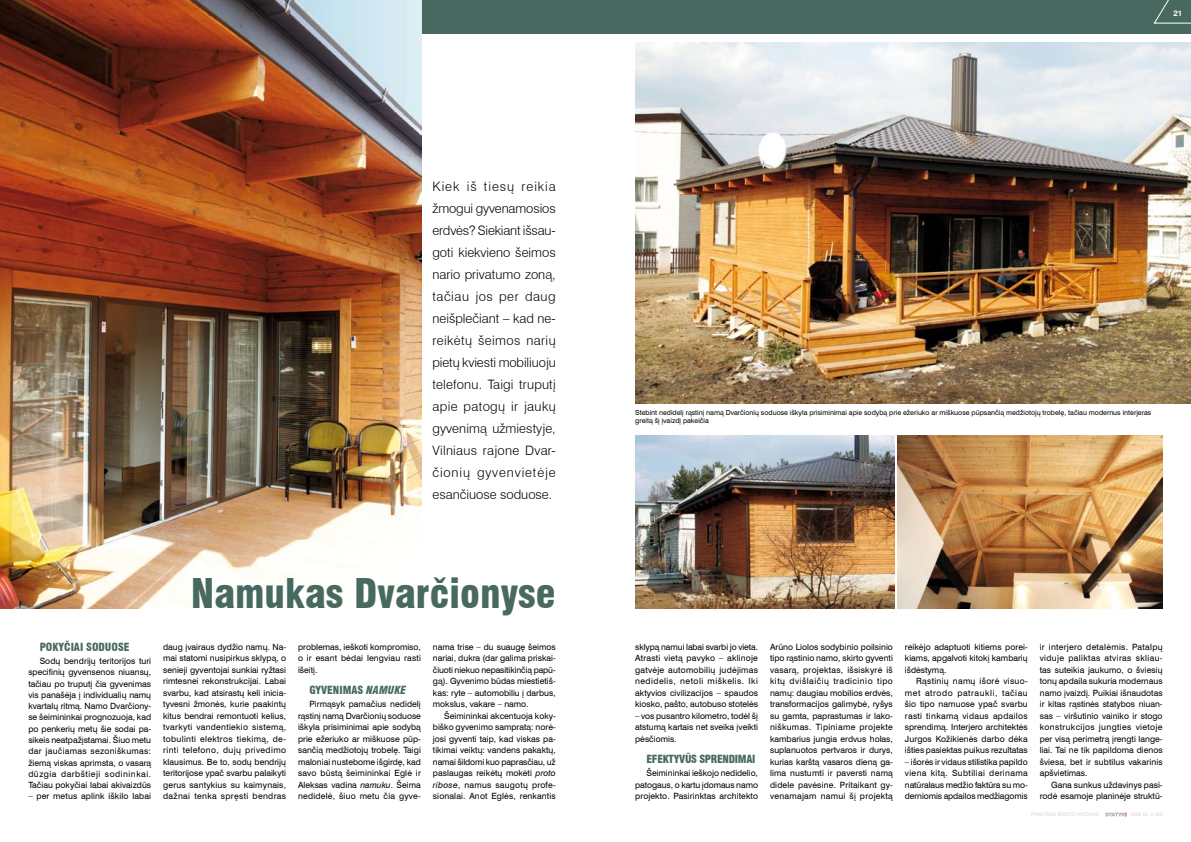
<style>
.page{position:relative;width:1191px;height:842px;background:#fff}
.page>*{position:absolute;margin:0;border:0;box-sizing:border-box;transform-origin:0 0}
.t1{font:40px "MC Swiss Heavy Cond Bold";color:#486960}
.t2{font:300 13px/22px "MC Swiss";letter-spacing:.02em;color:#000;text-align:justify}
.t3{font:11px "MC Swiss Heavy Cond Bold";color:#486960}
.t4{font:11px "MC Swiss Heavy Cond Bold";letter-spacing:-.025em;color:#486960}
.t5{font:8.6px/11.5px "MC Swiss Roman";color:#000;text-align:justify}
.t6{font:8px "MC Swiss Medium Bold";color:#fff}
.t7{font:7px/8px "MC Swiss Roman";color:#000}
.t8{font:5px "MC Swiss Roman";color:#dbd8d5}
.t9{font:5px "Helvetica LT";color:#dbd8d5}
.s1{font-style:italic}
.s2{font-family:"MC Swiss Roman Italic"}
.s3{font-family:"MC Swiss Roman"}
</style>
<div class="page">
<div style="left:0;top:0;width:595px;height:33px;background:#486960"></div>
<div style="left:595px;top:0;width:596px;height:33px;background:#486960"></div>
<svg style="left:1153px;top:0;width:38px;height:24px"></svg>
<svg style="left:1105px;top:812px;width:21px;height:4px"></svg>
<img style="left:0;top:0;width:422px;height:608px">
<img style="left:635px;top:43px;width:556px;height:361px">
<img style="left:897px;top:435px;width:265px;height:173px">
<img style="left:635px;top:435px;width:259px;height:173px">
<p class="t2" style="left:432px;top:176px;width:125px">Kiek iš tiesų reikia žmogui gyvenamosios erdvės? Siekiant išsau&shy;goti kiekvieno šeimos nario privatumo zoną, tačiau jos per daug neišplečiant – kad ne&shy;reikėtų šeimos narių pietų kviesti mobiliuoju telefonu. Taigi truputį apie patogų ir jaukų gyvenimą užmiestyje, Vilniaus rajone Dvar&shy;čionių gyvenvietėje esančiuose soduose.</p>
<p class="t3" style="left:40px;top:641px;width:91px">POKYČIAI SODUOSE</p>
<p class="t5" style="left:28px;top:655px;width:124px;text-indent:11px">Sodų bendrijų teritorijos turi specifinių gyvensenos niuansų, tačiau po truputį čia gyvenimas vis panašėja į individualių namų kvartalų ritmą. Namo Dvarčiony&shy;se šeimininkai prognozuoja, kad po penkerių metų šie sodai pa&shy;sikeis neatpažįstamai. Šiuo metu dar jaučiamas sezoniškumas: žiemą viskas aprimsta, o vasarą dūzgia darbštieji sodininkai.<br>Tačiau pokyčiai labai akivaizdūs</p>
<p class="t5" style="left:28px;top:791px;width:124px">– per metus aplink iškilo labai</p>
<h1 class="t1" style="left:191px;top:570px;width:366px">NAMUKAS DVARČIONYSE</h1>
<p class="t5" style="left:163px;top:641px;width:124px">daug įvairaus dydžio namų. Na&shy;mai statomi nusipirkus sklypą, o senieji gyventojai sunkiai ryžtasi rimtesnei rekonstrukcijai. Labai svarbu, kad atsirastų keli inicia&shy;tyvesni žmonės, kurie paakintų kitus bendrai remontuoti kelius, tvarkyti vandentiekio sistemą, tobulinti elektros tiekimą, de&shy;rinti telefono, dujų privedimo klausimus. Be to, sodų bendrijų teritorijose ypač svarbu palaikyti gerus santykius su kaimynais, dažnai tenka spręsti bendras</p>
<p class="t5" style="left:298px;top:641px;width:124px">problemas, ieškoti kompromiso, o ir esant bėdai lengviau rasti išeitį.</p>
<p class="t3" style="left:309px;top:684px;width:98px">GYVENIMAS <span class="s1">NAMUKE</span></p>
<p class="t5" style="left:298px;top:698px;width:124px;text-indent:11px">Pirmąsyk pamačius nedidelį rąstinį namą Dvarčionių soduose iškyla prisiminimai apie sodybą prie ežeriuko ar miškuose pūp&shy;sančią medžiotojų trobelę. Taigi maloniai nustebome išgirdę, kad savo būstą šeimininkai Eglė ir Aleksas vadina <span class="s2">namuku</span>. Šeima nedidelė, šiuo metu čia gyve-</p>
<p class="t5" style="left:433px;top:641px;width:124px">nama trise – du suaugę šeimos nariai, dukra (dar galima priskai&shy;čiuoti niekuo nepasitikinčią papū&shy;gą). Gyvenimo būdas miestietiš&shy;kas: ryte – automobiliu į darbus, mokslus, vakare – namo.</p>
<p class="t5" style="left:433px;top:710px;width:124px;text-indent:11px">Šeimininkai akcentuoja koky&shy;biško gyvenimo sampratą: norė&shy;josi gyventi taip, kad viskas pa&shy;tikimai veiktų: vandens pakaktų, namai šildomi kuo paprasčiau, už paslaugas reikėtų mokėti <span class="s2">proto ribose</span>, namus saugotų profe&shy;sionalai. Anot Eglės, renkantis</p>
<p class="t6" style="left:1173px;top:8px;width:11px">21</p>
<p class="t7" style="left:635px;top:409px;width:517px">Stebint nedidelį rąstinį namą Dvarčionių soduose iškyla prisiminimai apie sodybą prie ežeriuko ar miškuose pūpsančią medžiotojų trobelę, tačiau modernus interjeras greitą šį įvaizdį pakeičia</p>
<p class="t5" style="left:635px;top:641px;width:124px">sklypą namui labai svarbi jo vieta.<br>Atrasti vietą pavyko – aklinoje gatvėje automobilių judėjimas nedidelis, netoli miškelis. Iki aktyvios civilizacijos – spaudos kiosko, pašto, autobuso stotelės</p>
<p class="t5" style="left:635px;top:710px;width:124px">– vos pusantro kilometro, todėl šį atstumą kartais net sveika įveikti pėsčiomis.</p>
<p class="t4" style="left:646px;top:753px;width:110px">EFEKTYVŪS SPRENDIMAI</p>
<p class="t5" style="left:635px;top:767px;width:124px;text-indent:11px">Šeimininkai ieškojo nedidelio, patogaus, o kartu įdomaus namo projekto. Pasirinktas architekto</p>
<p class="t5" style="left:770px;top:641px;width:124px">Arūno Liolos sodybinio poilsinio tipo rąstinio namo, skirto gyventi vasarą, projektas, išsiskyrė iš kitų dvišlaičių tradicinio tipo namų: daugiau mobilios erdvės, transformacijos galimybė, ryšys su gamta, paprastumas ir lako&shy;niškumas. Tipiniame projekte kambarius jungia erdvus holas, suplanuotos pertvaros ir durys, kurias karštą vasaros dieną ga&shy;lima nustumti ir paversti namą didele pavėsine. Pritaikant gy&shy;venamajam namui šį projektą</p>
<p class="t5" style="left:905px;top:641px;width:124px">reikėjo adaptuoti kitiems porei&shy;kiams, apgalvoti kitokį kambarių išdėstymą.</p>
<p class="t5" style="left:905px;top:675px;width:124px;text-indent:11px">Rąstinių namų išorė visuo&shy;met atrodo patraukli, tačiau šio tipo namuose ypač svarbu rasti tinkamą vidaus apdailos sprendimą. Interjero architektės Jurgos Kožikienės darbo dėka išties pasiektas puikus rezultatas</p>
<p class="t5" style="left:905px;top:756px;width:124px">– išorės ir vidaus stilistika papildo viena kitą. Subtiliai derinama natūralaus medžio faktūra su mo&shy;derniomis apdailos medžiagomis</p>
<p class="t5" style="left:1039px;top:641px;width:124px">ir interjero detalėmis. Patalpų viduje paliktas atviras skliau&shy;tas suteikia jaukumo, o šviesių tonų apdaila sukuria modernaus namo įvaizdį. Puikiai išnaudotas ir kitas rąstinės statybos niuan&shy;sas – viršutinio vainiko ir stogo konstrukcijos jungties vietoje per visą perimetrą įrengti lange&shy;liai. Tai ne tik papildoma dienos šviesa, bet ir subtilus vakarinis apšvietimas.</p>
<p class="t5" style="left:1039px;top:779px;width:124px;text-align:right">Gana sunkus uždavinys pasi&shy;rodė esamoje planinėje struktū-</p>
<p class="t8" style="left:1031px;top:812px;width:69px">Praktinis bûsto vadovas</p>
<p class="t9" style="left:1130px;top:812px;width:34px"><span class="s3">2006</span> Nr. 3 (33)</p>
</div>
